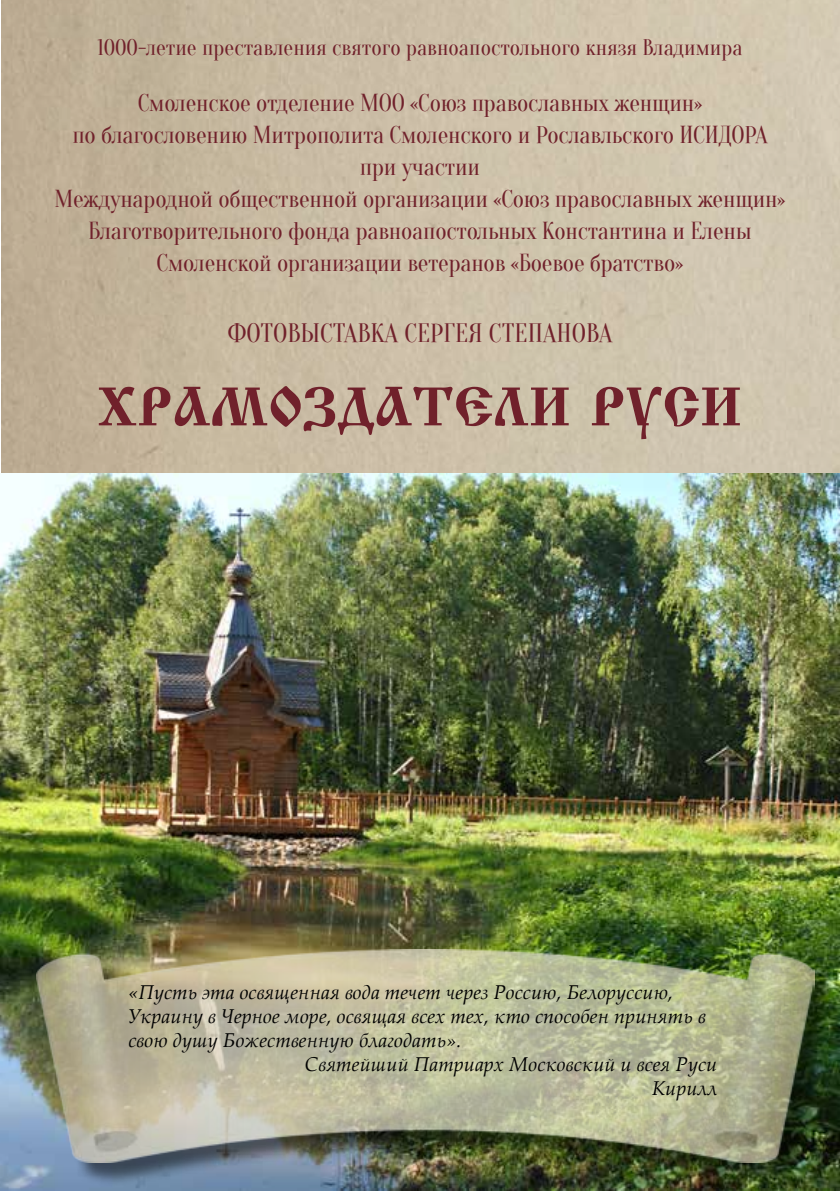
<style>
.page{position:relative;width:840px;height:1191px;background:#fff}
.page>*{position:absolute;margin:0;border:0;box-sizing:border-box;transform-origin:0 0}
.t1{font:54px "Izhitsa Cyrillic";color:#70212b}
.t2{font:26px "Oranienbaum";color:#70212b}
.t3{font:24px/32px "Oranienbaum";letter-spacing:-.01em;color:#70212b;text-align:center}
.t4{font:22px "Oranienbaum";color:#70212b}
.t5{font:italic 20px "Palatino Linotype";color:#000}
</style>
<div class="page">
<img style="left:1px;top:0;width:838px;height:1191px">
<img style="left:0;top:473px;width:839px;height:717px">
<div style="left:40px;top:952px;width:798px;height:235px;background:#000;opacity:.75"></div>
<img style="left:36px;top:949px;width:778px;height:213px">
<p class="t4" style="left:97px;top:35px;width:646px">1000-летие преставления святого равноапостольного князя Владимира</p>
<p class="t3" style="left:55px;top:88px;width:732px">Смоленское отделение МОО «Союз православных женщин»<br>по благословению Митрополита Смоленского и Рославльского ИСИДОРА при участии<br>Международной общественной организации «Союз православных женщин» Благотворительного фонда равноапостольных Константина и Елены Смоленской организации ветеранов «Боевое братство»</p>
<p class="t2" style="left:228px;top:319px;width:386px">ФОТОВЫСТАВКА СЕРГЕЯ СТЕПАНОВА</p>
<h1 class="t1" style="left:98px;top:376px;width:645px">ХРАМОЗДАТЕЛИ РУСИ</h1>
<p class="t5" style="left:128px;top:978px;width:546px">«Пусть эта освященная вода течет через Россию, Белоруссию,</p>
<p class="t5" style="left:128px;top:1002px;width:578px">Украину в Черное море, освящая всех тех, кто способен принять в</p>
<p class="t5" style="left:128px;top:1026px;width:334px">свою душу Божественную благодать».</p>
<p class="t5" style="left:304px;top:1050px;width:414px">Святейший Патриарх Московский и всея Руси</p>
<p class="t5" style="left:651px;top:1074px;width:67px">Кирилл</p>
</div>
